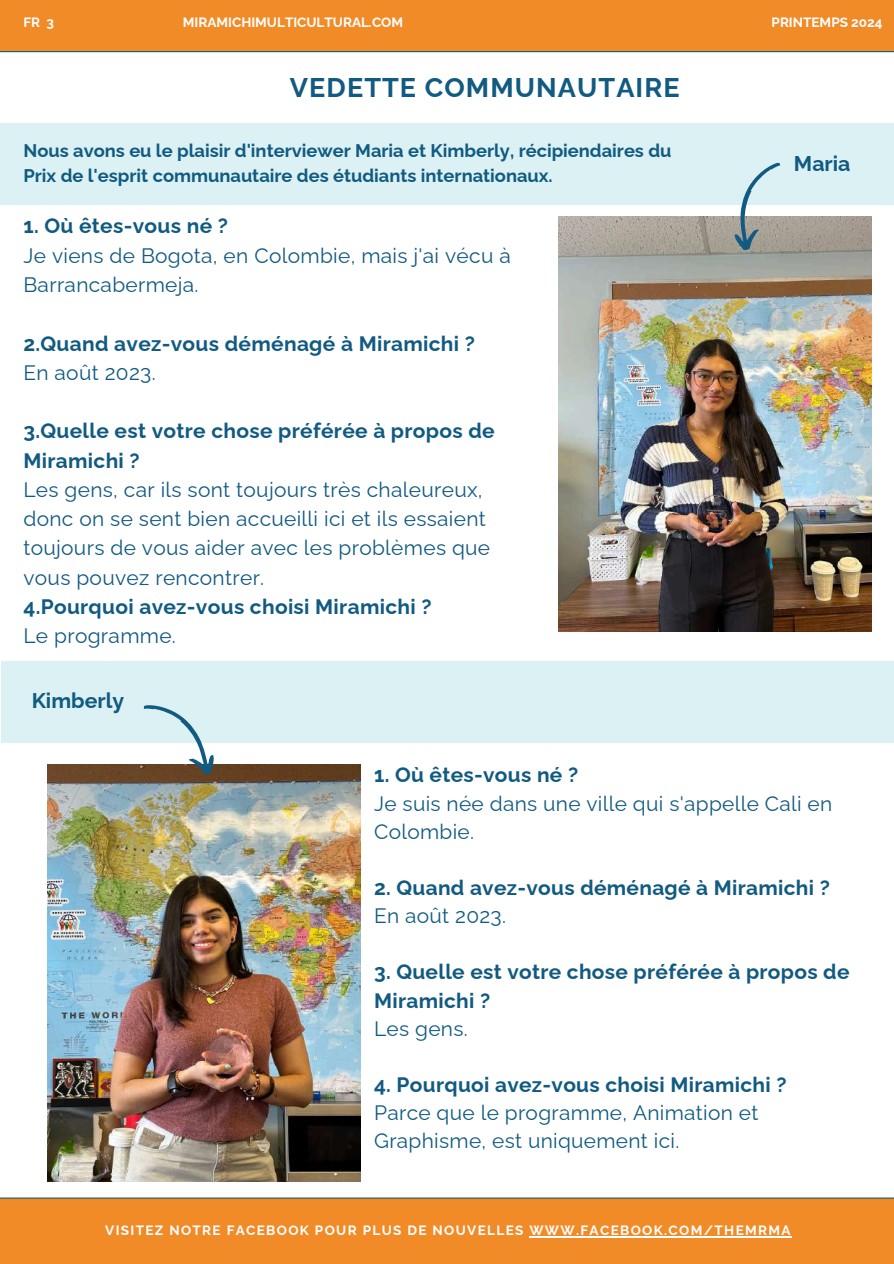
<style>
.page{position:relative;width:894px;height:1264px;background:#fff}
.page>*{position:absolute;margin:0;border:0;box-sizing:border-box;transform-origin:0 0}
.t1{font:700 27px "Raleway";letter-spacing:.04em;color:#115a81}
.t2{font:700 21.3px "Raleway";color:#115a81}
.t3{font:20.85px/29.2px "Raleway";letter-spacing:.015em;color:#115a81}
.t4{font:700 20.85px/29.2px "Raleway";letter-spacing:.015em;color:#115a81}
.t5{font:700 18.3px/24.8px "Raleway";color:#115a81}
.t6{font:700 13.5px "Raleway";letter-spacing:.1em;color:#fff}
.t7{font:700 13.5px "Raleway";color:#fff}
</style>
<div class="page">
<div style="left:0;top:1198px;width:893px;height:65px;background:#f18b28"></div>
<hr style="left:0;top:1197px;width:893px;height:1px;background:#115a81">
<div style="left:0;top:0;width:893px;height:52px;background:#f18b28"></div>
<hr style="left:0;top:51px;width:893px;height:1px;background:#115a81">
<div style="left:0;top:123px;width:893px;height:81px;background:#dbf1f3"></div>
<div style="left:1px;top:661px;width:892px;height:81px;background:#dbf1f3"></div>
<img style="left:558px;top:216px;width:313px;height:415px">
<img style="left:47px;top:764px;width:313px;height:417px">
<svg style="left:142px;top:705px;width:81px;height:74px"></svg>
<svg style="left:727px;top:162px;width:53px;height:91px"></svg>
<hr style="left:529px;top:1236px;width:262px;height:1px;background:#fff">
<p class="t6" style="left:23px;top:14px;width:32px">FR 3</p>
<p class="t7" style="left:771px;top:14px;width:112px">PRINTEMPS 2024</p>
<p class="t7" style="left:183px;top:14px;width:222px">MIRAMICHIMULTICULTURAL.COM</p>
<p class="t1" style="left:290px;top:72px;width:391px">VEDETTE COMMUNAUTAIRE</p>
<p class="t5" style="left:23px;top:138px;width:649px">Nous avons eu le plaisir d'interviewer Maria et Kimberly, récipiendaires du<br>Prix de l'esprit communautaire des étudiants internationaux.</p>
<p class="t4" style="left:23px;top:211px;width:206px">1. Où êtes-vous né ?</p>
<p class="t3" style="left:23px;top:241px;width:488px">Je viens de Bogota, en Colombie, mais j'ai vécu à<br>Barrancabermeja.</p>
<p class="t4" style="left:23px;top:328px;width:453px">2.Quand avez-vous déménagé à Miramichi ?</p>
<p class="t3" style="left:23px;top:358px;width:134px">En août 2023.</p>
<p class="t4" style="left:23px;top:416px;width:472px">3.Quelle est votre chose préférée à propos de<br>Miramichi ?</p>
<p class="t3" style="left:23px;top:475px;width:468px">Les gens, car ils sont toujours très chaleureux, donc on se sent bien accueilli ici et ils essaient toujours de vous aider avec les problèmes que vous pouvez rencontrer.</p>
<p class="t4" style="left:23px;top:592px;width:409px">4.Pourquoi avez-vous choisi Miramichi ?</p>
<p class="t3" style="left:23px;top:621px;width:154px">Le programme.</p>
<p class="t2" style="left:32px;top:688px;width:94px">Kimberly</p>
<p class="t2" style="left:793px;top:151px;width:58px">Maria</p>
<p class="t4" style="left:374px;top:760px;width:205px">1. Où êtes-vous né ?</p>
<p class="t3" style="left:374px;top:789px;width:459px;line-height:28.2px">Je suis née dans une ville qui s'appelle Cali en<br>Colombie.</p>
<p class="t4" style="left:374px;top:873px;width:457px">2. Quand avez-vous déménagé à Miramichi ?</p>
<p class="t3" style="left:374px;top:901px;width:133px">En août 2023.</p>
<p class="t4" style="left:374px;top:958px;width:477px;line-height:28.2px">3. Quelle est votre chose préférée à propos de<br>Miramichi ?</p>
<p class="t3" style="left:374px;top:1013px;width:95px">Les gens.</p>
<p class="t4" style="left:374px;top:1069px;width:414px">4. Pourquoi avez-vous choisi Miramichi ?</p>
<p class="t3" style="left:374px;top:1098px;width:385px;line-height:28.2px">Parce que le programme, Animation et<br>Graphisme, est uniquement ici.</p>
<p class="t6" style="left:105px;top:1222px;width:686px">VISITEZ NOTRE FACEBOOK POUR PLUS DE NOUVELLES WWW.FACEBOOK.COM/THEMRMA</p>
</div>
